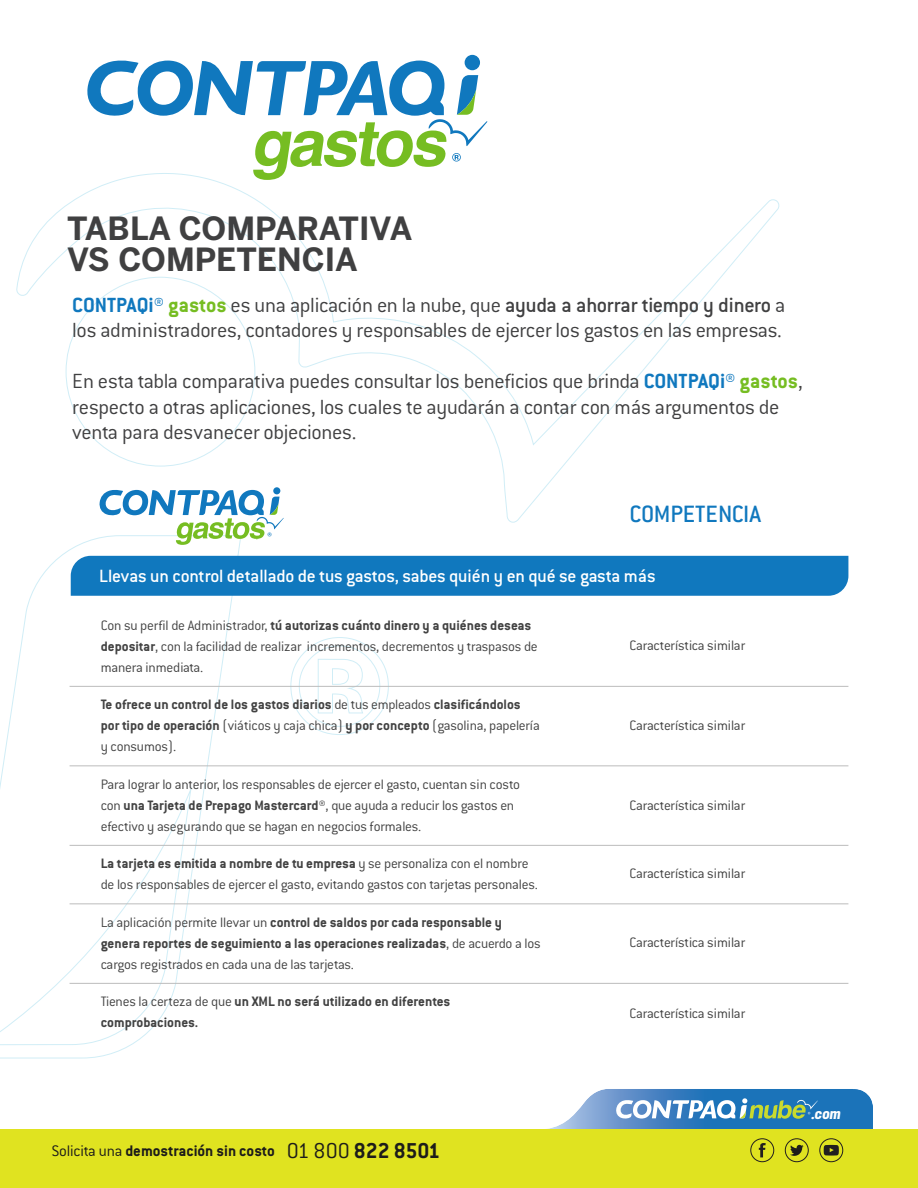
<style>
.page{position:relative;width:918px;height:1188px;background:#fff}
.page>*{position:absolute;margin:0;border:0;box-sizing:border-box;transform-origin:0 0}
.t1{font:700 31.8px/30.6px "Benton Sans";color:#404041}
.t2{font:500 25.95px "Conduit ITC";letter-spacing:-.005em;color:#1078be}
.t3{font:300 22.5px/25.5px "Conduit ITC";letter-spacing:-.015em;color:#404041}
.t4{font:500 19.5px "Conduit ITC";letter-spacing:-.015em;color:#fff}
.t5{font:700 16.8px "Conduit ITC";color:#1d1c1a}
.t6{font:300 15px/21px "Conduit ITC";letter-spacing:-.015em;color:#424242}
.t7{font:700 15px/21px "Conduit ITC";color:#424242}
.t8{font:italic 900 14.1px "Antartida";color:#fff}
.s1{font-weight:700;color:#1078be}
.s2{font-weight:700;color:#76bd22}
.s3{font-weight:500}
.s4{font-weight:700}
.s5{font-weight:300}
.s6{font-weight:300;font-size:23.7px}
.s7{font-size:23.7px}
</style>
<div class="page">
<svg style="left:290px;top:637px;width:99px;height:98px"></svg>
<svg style="left:0;top:537px;width:242px;height:522px"></svg>
<svg style="left:16px;top:180px;width:764px;height:343px"></svg>
<div style="left:465px;top:55px;width:15px;height:15px;background:#1078be;border-radius:50%"></div>
<svg style="left:87px;top:59px;width:400px;height:121px"></svg>
<img style="left:548px;top:1089px;width:325px;height:40px">
<svg style="left:616px;top:1098px;width:202px;height:21px"></svg>
<div style="left:0;top:1129px;width:918px;height:59px;background:#e0e320"></div>
<div style="left:750px;top:1138px;width:24px;height:24px;border:1px solid #221f1f;border-radius:50%"></div>
<svg style="left:759px;top:1143px;width:7px;height:14px"></svg>
<div style="left:819px;top:1138px;width:24px;height:24px;border:1px solid #221f1f;border-radius:50%"></div>
<svg style="left:824px;top:1145px;width:15px;height:11px"></svg>
<div style="left:785px;top:1138px;width:24px;height:24px;border:1px solid #221f1f;border-radius:50%"></div>
<svg style="left:790px;top:1145px;width:14px;height:11px"></svg>
<svg style="left:99px;top:489px;width:185px;height:56px"></svg>
<hr style="left:70px;top:686px;width:778px;height:1px;background:#bcbcbc">
<hr style="left:70px;top:765px;width:778px;height:1px;background:#bcbcbc">
<hr style="left:70px;top:845px;width:778px;height:1px;background:#bcbcbc">
<hr style="left:70px;top:903px;width:778px;height:1px;background:#bcbcbc">
<hr style="left:70px;top:983px;width:778px;height:1px;background:#bcbcbc">
<div style="left:71px;top:556px;width:777px;height:40px;background:#1078be"></div>
<h1 class="t1" style="left:67px;top:214px;width:347px">TABLA COMPARATIVA<br>VS COMPETENCIA</h1>
<h3 class="t3" style="left:72px;top:293px;width:715px"><span class="s1">CONTPAQi®</span> <span class="s2">gastos</span> es una aplicación en la nube, que <span class="s3">ayuda a ahorrar tiempo y dinero</span> a los administradores, contadores y responsables de ejercer los gastos en las empresas.</h3>
<h3 class="t3" style="left:72px;top:370px;width:732px">En esta tabla comparativa puedes consultar los beneficios que brinda <span class="s1">CONTPAQi®</span> <span class="s2">gastos</span>, respecto a otras aplicaciones, los cuales te ayudarán a contar con más argumentos de venta para desvanecer objeciones.</h3>
<h2 class="t2" style="left:630px;top:505px;width:133px">COMPETENCIA</h2>
<h3 class="t4" style="left:99px;top:569px;width:558px">Llevas un control detallado de tus gastos, sabes quién y en qué se gasta más</h3>
<p class="t6" style="left:101px;top:615px;width:439px">Con su perfil de Administrador, <span class="s4">tú autorizas cuánto dinero y a quiénes deseas depositar</span>, con la facilidad de realizar incrementos, decrementos y traspasos de manera inmediata.</p>
<p class="t7" style="left:101px;top:695px;width:441px">Te ofrece un control de los gastos diarios <span class="s5">de tus empleados</span> clasificándolos por tipo de operación <span class="s5">(viáticos y caja chica)</span> y por concepto <span class="s5">(gasolina, papelería y consumos).</span></p>
<p class="t6" style="left:101px;top:774px;width:421px">Para lograr lo anterior, los responsables de ejercer el gasto, cuentan sin costo con <span class="s4">una Tarjeta de Prepago Mastercard®</span>, que ayuda a reducir los gastos en efectivo y asegurando que se hagan en negocios formales.</p>
<p class="t6" style="left:101px;top:854px;width:439px"><span class="s4">La tarjeta es emitida a nombre de tu empresa</span> y se personaliza con el nombre de los responsables de ejercer el gasto, evitando gastos con tarjetas personales.</p>
<p class="t7" style="left:101px;top:913px;width:442px"><span class="s5">La aplicación permite llevar un</span> control de saldos por cada responsable y genera reportes de seguimiento a las operaciones realizadas<span class="s5">, de acuerdo a los cargos registrados en cada una de las tarjetas.</span></p>
<p class="t7" style="left:101px;top:992px;width:351px"><span class="s5">Tienes la certeza de que</span> un XML no será utilizado en diferentes comprobaciones.</p>
<p class="t6" style="left:630px;top:636px;width:117px">Característica similar</p>
<p class="t6" style="left:630px;top:716px;width:117px">Característica similar</p>
<p class="t6" style="left:630px;top:796px;width:117px">Característica similar</p>
<p class="t6" style="left:630px;top:864px;width:117px">Característica similar</p>
<p class="t6" style="left:630px;top:933px;width:117px">Característica similar</p>
<p class="t6" style="left:630px;top:1004px;width:117px">Característica similar</p>
<p class="t5" style="left:52px;top:1143px;width:390px"><span class="s5">Solicita una</span> demostración sin costo <span class="s6">01 800</span> <span class="s7">822 8501</span></p>
<p class="t8" style="left:811px;top:1106px;width:31px">.com</p>
</div>
